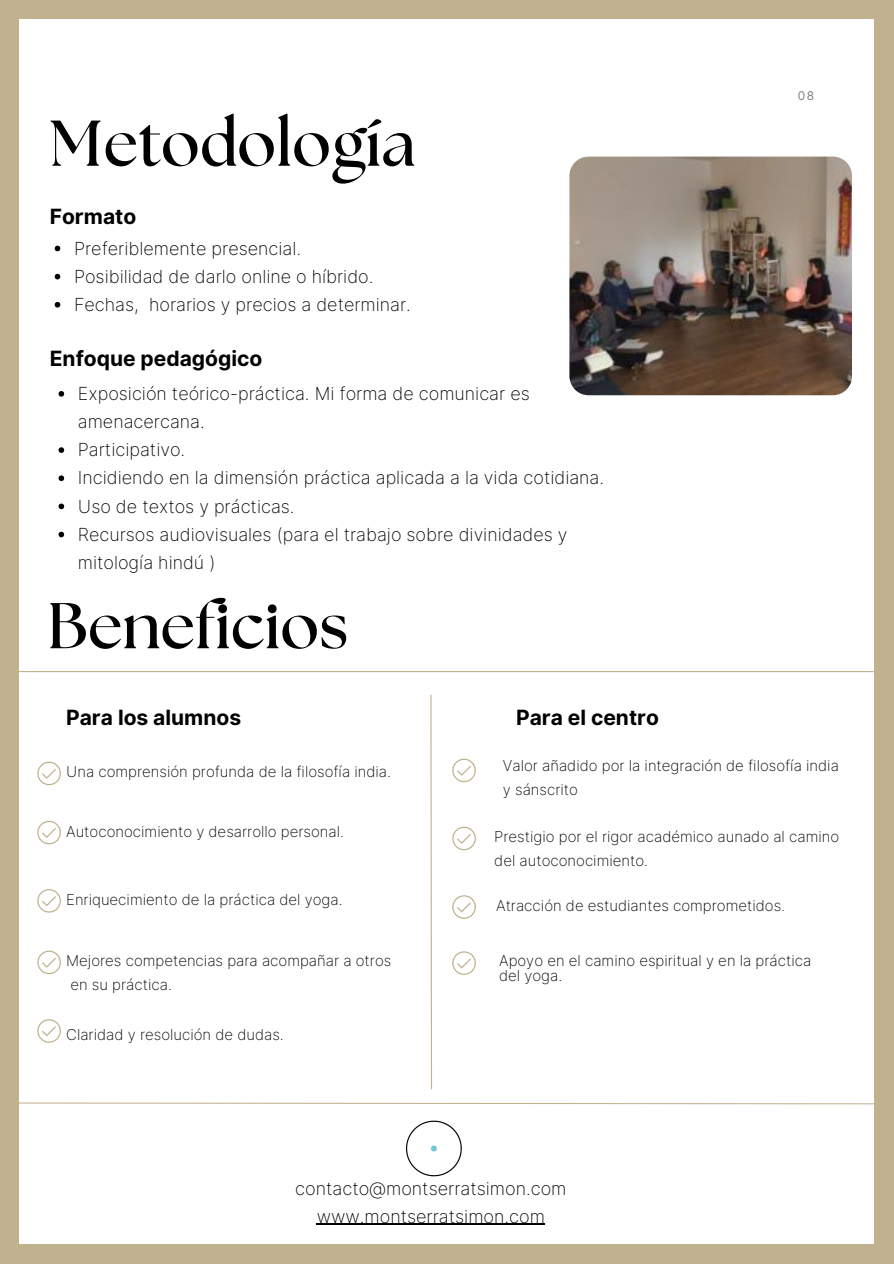
<style>
.page{position:relative;width:894px;height:1264px;background:#fff}
.page>*{position:absolute;margin:0;border:0;box-sizing:border-box;transform-origin:0 0}
.t1{font:700 64.5px "The Seasons";color:#000}
.t2{font:700 21px "Inter";color:#000}
.t3{font:200 18px/28.2px "Inter";color:#000}
.t4{font:200 15px/23.7px "Inter";color:#000}
.t5{font:12px "Inter";color:#7f7f7f}
</style>
<div class="page">
<div style="left:0;top:0;width:893px;height:1263px;background:#c1b28f"></div>
<div style="left:19px;top:19px;width:854px;height:1224px;background:#fff"></div>
<img style="left:569px;top:157px;width:282px;height:238px;border-radius:19px">
<svg style="left:37px;top:761px;width:24px;height:24px"></svg>
<svg style="left:37px;top:820px;width:24px;height:24px"></svg>
<svg style="left:37px;top:889px;width:24px;height:23px"></svg>
<svg style="left:37px;top:950px;width:24px;height:24px"></svg>
<svg style="left:37px;top:1019px;width:24px;height:23px"></svg>
<svg style="left:452px;top:758px;width:23px;height:24px"></svg>
<svg style="left:452px;top:826px;width:23px;height:24px"></svg>
<svg style="left:452px;top:895px;width:23px;height:23px"></svg>
<svg style="left:452px;top:951px;width:23px;height:23px"></svg>
<svg style="left:430px;top:694px;width:2px;height:381px"></svg>
<svg style="left:19px;top:1101px;width:855px;height:3px"></svg>
<img style="left:337px;top:1075px;width:187px;height:102px">
<hr style="left:316px;top:1223px;width:229px;height:1px;background:#000">
<hr style="left:0;top:671px;width:893px;height:1px;background:#c1b28f">
<svg style="left:55px;top:246px;width:5px;height:5px"></svg>
<svg style="left:55px;top:274px;width:5px;height:5px"></svg>
<svg style="left:55px;top:302px;width:5px;height:5px"></svg>
<svg style="left:58px;top:391px;width:6px;height:5px"></svg>
<svg style="left:58px;top:447px;width:6px;height:6px"></svg>
<svg style="left:58px;top:475px;width:6px;height:6px"></svg>
<svg style="left:58px;top:503px;width:6px;height:6px"></svg>
<svg style="left:58px;top:531px;width:6px;height:6px"></svg>
<p class="t1" style="left:50px;top:114px;width:367px">Metodología</p>
<p class="t2" style="left:50px;top:204px;width:88px">Formato</p>
<p class="t3" style="left:74px;top:234px;width:228px">Preferiblemente presencial.</p>
<p class="t3" style="left:74px;top:262px;width:301px">Posibilidad de darlo online o híbrido.</p>
<p class="t3" style="left:74px;top:290px;width:338px">Fechas, horarios y precios a determinar.</p>
<p class="t2" style="left:50px;top:346px;width:214px">Enfoque pedagógico</p>
<h1 class="t3" style="left:78px;top:379px;width:453px">Exposición teórico-práctica. Mi forma de comunicar es amenacercana.</h1>
<p class="t3" style="left:78px;top:435px;width:109px">Participativo.</p>
<p class="t3" style="left:78px;top:464px;width:527px">Incidiendo en la dimensión práctica aplicada a la vida cotidiana.</p>
<p class="t3" style="left:78px;top:492px;width:218px">Uso de textos y prácticas.</p>
<p class="t3" style="left:78px;top:520px;width:491px">Recursos audiovisuales (para el trabajo sobre divinidades y mitología hindú )</p>
<h1 class="t1" style="left:47px;top:596px;width:302px">Beneficios</h1>
<p class="t5" style="left:797px;top:89px;width:18px">08</p>
<p class="t2" style="left:66px;top:705px;width:176px">Para los alumnos</p>
<p class="t4" style="left:66px;top:760px;width:326px">Una comprensión profunda de la filosofía india.</p>
<p class="t4" style="left:66px;top:819px;width:279px">Autoconocimiento y desarrollo personal.</p>
<p class="t4" style="left:66px;top:887px;width:278px">Enriquecimiento de la práctica del yoga.</p>
<p class="t4" style="left:66px;top:949px;width:326px">Mejores competencias para acompañar a otros</p>
<p class="t4" style="left:70px;top:972px;width:103px">en su práctica.</p>
<p class="t4" style="left:66px;top:1022px;width:219px">Claridad y resolución de dudas.</p>
<p class="t2" style="left:516px;top:705px;width:144px">Para el centro</p>
<p class="t4" style="left:503px;top:754px;width:337px">Valor añadido por la integración de filosofía india</p>
<p class="t4" style="left:503px;top:777px;width:77px">y sánscrito</p>
<p class="t4" style="left:494px;top:825px;width:346px">Prestigio por el rigor académico aunado al camino del autoconocimiento.</p>
<p class="t4" style="left:496px;top:893px;width:290px">Atracción de estudiantes comprometidos.</p>
<p class="t4" style="left:499px;top:953px;width:314px;line-height:14.7px">Apoyo en el camino espiritual y en la práctica del yoga.</p>
<p class="t3" style="left:295px;top:1173px;width:273px">contacto@montserratsimon.com</p>
<p class="t3" style="left:316px;top:1201px;width:230px">www.montserratsimon.com</p>
</div>
